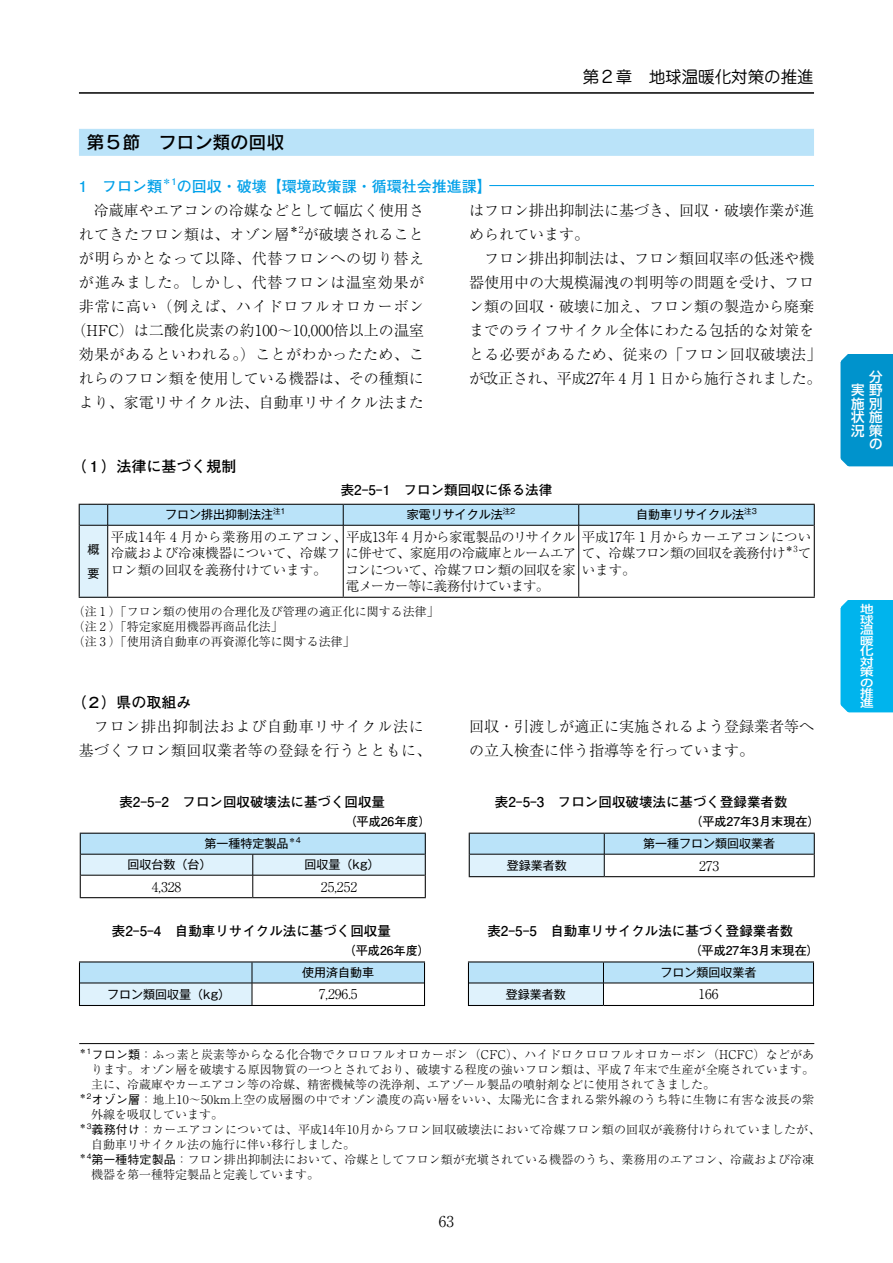
<style>
.page{position:relative;width:893px;height:1263px;background:#fff}
.page>*{position:absolute;margin:0;border:0;box-sizing:border-box;transform-origin:0 0}
.t1{font:18px "Rodin Pro DB";color:#000}
.t2{font:16.5px "Jun 201 Pro";color:#000}
.t3{font:300 15px/24px "Ryumin Pr 6";color:#000}
.t4{font:300 15px/24px "Ryumin Pr 6";letter-spacing:.025em;color:#000;text-align:center}
.t5{font:700 15px "Futo Go B101 Pro";color:#00a0e9}
.t6{font:700 15px "Futo Go B101 Pro";color:#000}
.t7{font:300 13.5px/16.5px "Ryumin Pr 6";letter-spacing:-.04em;color:#000;text-align:justify}
.t8{font:700 13.5px "Futo Go B101 Pro";color:#000}
.t9{font:500 13.5px/13.5px "UD Shin Go Pro";color:#fff;text-align:right}
.t10{font:700 12.15px "Futo Go B101 Pro";color:#000}
.t11{font:300 12px/15px "Ryumin Pr 6";letter-spacing:.005em;color:#000}
.t12{font:12px/21px "Gothic MB101 Pr 6";color:#000}
.t13{font:500 10.8px/10.5px "UD Shin Go Pro";color:#fff;text-align:justify;scale:1.25 1}
.s1{font-family:"Gothic BBB Pr 6";font-weight:500}
</style>
<div class="page">
<hr style="left:79px;top:93px;width:735px;height:1px;background:#000">
<div style="left:840px;top:354px;width:53px;height:113px;background:#0093cc"></div>
<div style="left:840px;top:600px;width:53px;height:113px;background:#00b4ed"></div>
<hr style="left:489px;top:185px;width:325px;height:1px;background:#00a0e9">
<div style="left:79px;top:129px;width:735px;height:27px;background:#bae3f9"></div>
<hr style="left:79px;top:1043px;width:735px;height:1px;background:#000">
<hr style="left:80px;top:833px;width:173px;height:1px;background:#000">
<hr style="left:253px;top:833px;width:173px;height:1px;background:#000">
<svg style="left:80px;top:834px;width:346px;height:63px"></svg>
<hr style="left:80px;top:897px;width:173px;height:1px;background:#000">
<hr style="left:253px;top:897px;width:173px;height:1px;background:#000">
<svg style="left:469px;top:833px;width:346px;height:43px"></svg>
<hr style="left:469px;top:876px;width:135px;height:1px;background:#000">
<hr style="left:604px;top:876px;width:211px;height:1px;background:#000">
<hr style="left:79px;top:961px;width:173px;height:1px;background:#000">
<hr style="left:252px;top:961px;width:173px;height:1px;background:#000">
<svg style="left:79px;top:962px;width:346px;height:43px"></svg>
<hr style="left:79px;top:1005px;width:173px;height:1px;background:#000">
<hr style="left:252px;top:1005px;width:173px;height:1px;background:#000">
<hr style="left:468px;top:961px;width:135px;height:1px;background:#000">
<hr style="left:603px;top:961px;width:211px;height:1px;background:#000">
<svg style="left:468px;top:962px;width:346px;height:43px"></svg>
<hr style="left:468px;top:1005px;width:135px;height:1px;background:#000">
<hr style="left:603px;top:1005px;width:211px;height:1px;background:#000">
<div style="left:79px;top:525px;width:29px;height:72px;background:#dff2fc"></div>
<hr style="left:107px;top:525px;width:1px;height:72px;background:#000">
<hr style="left:343px;top:525px;width:1px;height:72px;background:#000">
<hr style="left:578px;top:525px;width:1px;height:72px;background:#000">
<svg style="left:79px;top:504px;width:736px;height:22px;background:#a9cde1"></svg>
<hr style="left:79px;top:525px;width:1px;height:72px;background:#000">
<hr style="left:814px;top:525px;width:1px;height:72px;background:#000">
<svg style="left:79px;top:597px;width:29px;height:1px"></svg>
<hr style="left:108px;top:597px;width:235px;height:1px;background:#000">
<hr style="left:343px;top:597px;width:236px;height:1px;background:#000">
<hr style="left:579px;top:597px;width:236px;height:1px;background:#000">
<h1 class="t1" style="left:86px;top:130px;width:199px">第５節　フロン類の回収</h1>
<p class="t5" style="left:79px;top:174px;width:414px">1　フロン類<sup>＊1</sup>の回収・破壊【環境政策課・循環社会推進課】</p>
<h2 class="t2" style="left:583px;top:64px;width:232px">第２章　地球温暖化対策の推進</h2>
<p class="t3" style="left:71px;top:197px;width:354px;text-align:right">冷蔵庫やエアコンの冷媒などとして幅広く使用さ<br>れてきたフロン類は、オゾン層<sup>＊2</sup>が破壊されることが明らかとなって以降、代替フロンへの切り替えが進みました。しかし、代替フロンは温室効果が非常に高い（例えば、ハイドロフルオロカーボン（HFC）は二酸化炭素の約100～10,000倍以上の温室効果があるといわれる。）ことがわかったため、これらのフロン類を使用している機器は、その種類により、家電リサイクル法、自動車リサイクル法また</p>
<p class="t3" style="left:469px;top:197px;width:346px">はフロン排出抑制法に基づき、回収・破壊作業が進められています。</p>
<p class="t3" style="left:469px;top:245px;width:354px;text-align:center">フロン排出抑制法は、フロン類回収率の低迷や機<br>器使用中の大規模漏洩の判明等の問題を受け、フロン類の回収・破壊に加え、フロン類の製造から廃棄までのライフサイクル全体にわたる包括的な対策をとる必要があるため、従来の「フロン回収破壊法」が改正され、平成27年 4 月 1 日から施行されました。</p>
<p class="t6" style="left:71px;top:454px;width:166px">（１）法律に基づく規制</p>
<p class="t8" style="left:341px;top:479px;width:213px">表2-5-1　フロン類回収に係る法律</p>
<p class="t12" style="left:87px;top:536px;width:13px;line-height:24px">概要</p>
<p class="t12" style="left:165px;top:503px;width:122px">フロン排出抑制法注<sup>注1</sup></p>
<p class="t12" style="left:407px;top:503px;width:110px">家電リサイクル法<sup>注2</sup></p>
<p class="t12" style="left:636px;top:503px;width:122px">自動車リサイクル法<sup>注3</sup></p>
<p class="t7" style="left:111px;top:527px;width:702px">平成14年 4 月から業務用のエアコン、平成13年 4 月から家電製品のリサイクル平成17年 1 月からカーエアコンについ冷蔵および冷凍機器について、冷媒フに併せて、家庭用の冷蔵庫とルームエアて、冷媒フロン類の回収を義務付け<sup>＊3</sup>てロン類の回収を義務付けています。</p>
<p class="t7" style="left:345px;top:560px;width:292px">コンについて、冷媒フロン類の回収を家います。電メーカー等に義務付けています。</p>
<p class="t11" style="left:73px;top:603px;width:368px">（注 1 ）「フロン類の使用の合理化及び管理の適正化に関する法律」（注 2 ）「特定家庭用機器再商品化法」<br>（注 3 ）「使用済自動車の再資源化等に関する法律」</p>
<p class="t6" style="left:71px;top:691px;width:121px">（２）県の取組み</p>
<p class="t4" style="left:79px;top:714px;width:354px">フロン排出抑制法および自動車リサイクル法に<br>基づくフロン類回収業者等の登録を行うとともに、</p>
<p class="t3" style="left:469px;top:714px;width:346px">回収・引渡しが適正に実施されるよう登録業者等への立入検査に伴う指導等を行っています。</p>
<p class="t8" style="left:119px;top:791px;width:267px">表2-5-2　フロン回収破壊法に基づく回収量</p>
<p class="t10" style="left:344px;top:812px;width:88px">（平成26年度）</p>
<p class="t8" style="left:495px;top:791px;width:294px">表2-5-3　フロン回収破壊法に基づく登録業者数</p>
<p class="t10" style="left:690px;top:812px;width:131px">（平成27年3月末現在）</p>
<p class="t12" style="left:128px;top:832px;width:175px;text-indent:77px">第一種特定製品<sup>＊4</sup>回収台数（台）</p>
<p class="t12" style="left:304px;top:853px;width:77px">回収量（kg）</p>
<p class="t12" style="left:643px;top:832px;width:133px">第一種フロン類回収業者</p>
<p class="t12" style="left:507px;top:854px;width:61px">登録業者数</p>
<p class="t7" style="left:699px;top:856px;width:22px">273</p>
<p class="t7" style="left:152px;top:877px;width:31px">4,328</p>
<p class="t7" style="left:321px;top:877px;width:38px">25,252</p>
<p class="t8" style="left:112px;top:920px;width:281px">表2-5-4　自動車リサイクル法に基づく回収量</p>
<p class="t10" style="left:344px;top:940px;width:88px">（平成26年度）</p>
<p class="t8" style="left:487px;top:920px;width:308px">表2-5-5　自動車リサイクル法に基づく登録業者数</p>
<p class="t10" style="left:689px;top:940px;width:131px">（平成27年3月末現在）</p>
<p class="t12" style="left:302px;top:961px;width:73px">使用済自動車</p>
<p class="t12" style="left:660px;top:961px;width:97px">フロン類回収業者</p>
<p class="t12" style="left:107px;top:983px;width:125px">フロン類回収量（kg）</p>
<p class="t7" style="left:319px;top:985px;width:40px">7,296.5</p>
<p class="t12" style="left:506px;top:983px;width:61px">登録業者数</p>
<p class="t7" style="left:698px;top:985px;width:22px">166</p>
<p class="t11" style="left:79px;top:1046px;width:737px"><sup>＊1</sup><span class="s1">フロン類</span>：ふっ素と炭素等からなる化合物でクロロフルオロカーボン（CFC）、ハイドロクロロフルオロカーボン（HCFC）などがあ</p>
<p class="t11" style="left:91px;top:1061px;width:724px">ります。オゾン層を破壊する原因物質の一つとされており、破壊する程度の強いフロン類は、平成 7 年末で生産が全廃されています。</p>
<p class="t11" style="left:91px;top:1076px;width:626px">主に、冷蔵庫やカーエアコン等の冷媒、精密機械等の洗浄剤、エアゾール製品の噴射剤などに使用されてきました。</p>
<p class="t11" style="left:79px;top:1091px;width:736px"><sup>＊2</sup><span class="s1">オゾン層</span>：地上10～50km上空の成層圏の中でオゾン濃度の高い層をいい、太陽光に含まれる紫外線のうち特に生物に有害な波長の紫</p>
<p class="t11" style="left:91px;top:1106px;width:134px">外線を吸収しています。</p>
<p class="t11" style="left:79px;top:1121px;width:743px"><sup>＊3</sup><span class="s1">義務付け</span>：カーエアコンについては、平成14年10月からフロン回収破壊法において冷媒フロン類の回収が義務付けられていましたが、</p>
<p class="t11" style="left:91px;top:1136px;width:265px">自動車リサイクル法の施行に伴い移行しました。</p>
<p class="t11" style="left:79px;top:1151px;width:737px"><sup>＊4</sup><span class="s1">第一種特定製品</span>：フロン排出抑制法において、冷媒としてフロン類が充塡されている機器のうち、業務用のエアコン、冷蔵および冷凍</p>
<p class="t11" style="left:91px;top:1166px;width:230px">機器を第一種特定製品と定義しています。</p>
<p class="t3" style="left:439px;top:1209px;width:16px">63</p>
<p class="t9" style="left:851px;top:369px;width:33px">分<br>実野施別状施況策の</p>
<p class="t13" style="left:860px;top:603px;width:12px">地球温暖化対策の推進</p>
</div>
